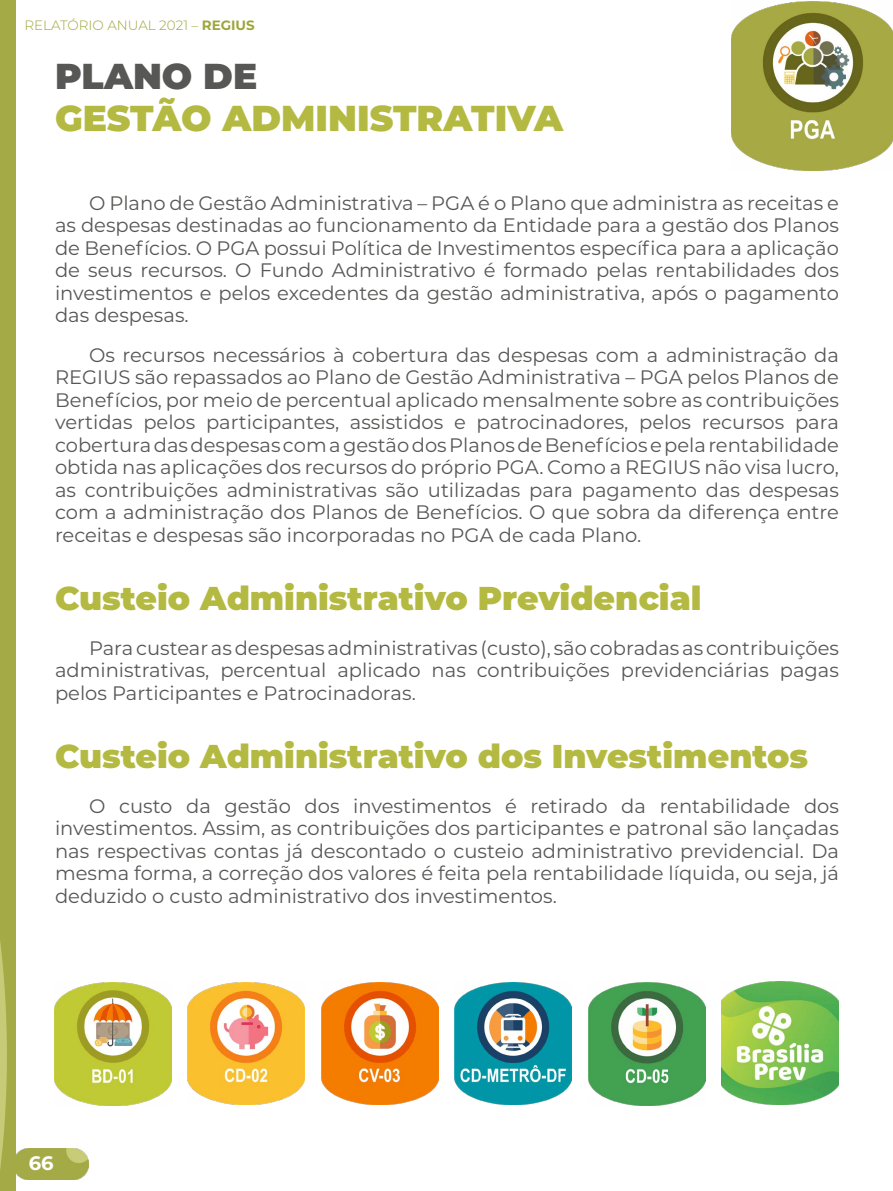
<style>
.page{position:relative;width:893px;height:1191px;background:#fff}
.page>*{position:absolute;margin:0;border:0;box-sizing:border-box;transform-origin:0 0}
.t1{font:900 36px "Montserrat";color:#b4ba41}
.t2{font:900 36px "Montserrat";color:#575756}
.t3{font:900 33px "Montserrat";color:#b4ba41}
.t4{font:19.5px/22.5px "Montserrat";color:#575756;text-align:justify}
.t5{font:700 19.5px "Montserrat";color:#fff}
.t6{font:300 13.5px "Montserrat";color:#9ea63a}
.s1{font-weight:700}
</style>
<div class="page">
<img style="left:16px;top:1148px;width:72px;height:31px">
<img style="left:722px;top:981px;width:117px;height:123px">
<img style="left:731px;top:1px;width:162px;height:170px">
<img style="left:0;top:0;width:16px;height:1191px">
<img style="left:54px;top:982px;width:117px;height:123px">
<img style="left:188px;top:982px;width:117px;height:123px">
<img style="left:321px;top:982px;width:117px;height:123px">
<img style="left:455px;top:982px;width:117px;height:123px">
<img style="left:588px;top:982px;width:117px;height:123px">
<p class="t6" style="left:24px;top:16px;width:232px">RELATÓRIO ANUAL 2021 – <span class="s1">REGIUS</span></p>
<p class="t2" style="left:55px;top:49px;width:204px">PLANO DE</p>
<p class="t1" style="left:55px;top:91px;width:510px">GESTÃO ADMINISTRATIVA</p>
<p class="t4" style="left:55px;top:191px;width:785px;text-indent:34px">O Plano de Gestão Administrativa – PGA é o Plano que administra as receitas e as despesas destinadas ao funcionamento da Entidade para a gestão dos Planos de Benefícios. O PGA possui Política de Investimentos específica para a aplicação de seus recursos. O Fundo Administrativo é formado pelas rentabilidades dos investimentos e pelos excedentes da gestão administrativa, após o pagamento das despesas.</p>
<p class="t4" style="left:55px;top:343px;width:785px;text-indent:34px">Os recursos necessários à cobertura das despesas com a administração da REGIUS são repassados ao Plano de Gestão Administrativa – PGA pelos Planos de Benefícios, por meio de percentual aplicado mensalmente sobre as contribuições vertidas pelos participantes, assistidos e patrocinadores, pelos recursos para cobertura das despesas com a gestão dos Planos de Benefícios e pela rentabilidade obtida nas aplicações dos recursos do próprio PGA. Como a REGIUS não visa lucro, as contribuições administrativas são utilizadas para pagamento das despesas com a administração dos Planos de Benefícios. O que sobra da diferença entre receitas e despesas são incorporadas no PGA de cada Plano.</p>
<p class="t3" style="left:55px;top:573px;width:648px">Custeio Administrativo Previdencial</p>
<p class="t4" style="left:55px;top:636px;width:785px;text-indent:34px">Para custear as despesas administrativas (custo), são cobradas as contribuições administrativas, percentual aplicado nas contribuições previdenciárias pagas pelos Participantes e Patrocinadoras.</p>
<p class="t3" style="left:55px;top:731px;width:755px">Custeio Administrativo dos Investimentos</p>
<p class="t4" style="left:55px;top:794px;width:785px;text-indent:34px">O custo da gestão dos investimentos é retirado da rentabilidade dos investimentos. Assim, as contribuições dos participantes e patronal são lançadas nas respectivas contas já descontado o custeio administrativo previdencial. Da mesma forma, a correção dos valores é feita pela rentabilidade líquida, ou seja, já deduzido o custo administrativo dos investimentos.</p>
<p class="t5" style="left:29px;top:1149px;width:26px">66</p>
</div>
